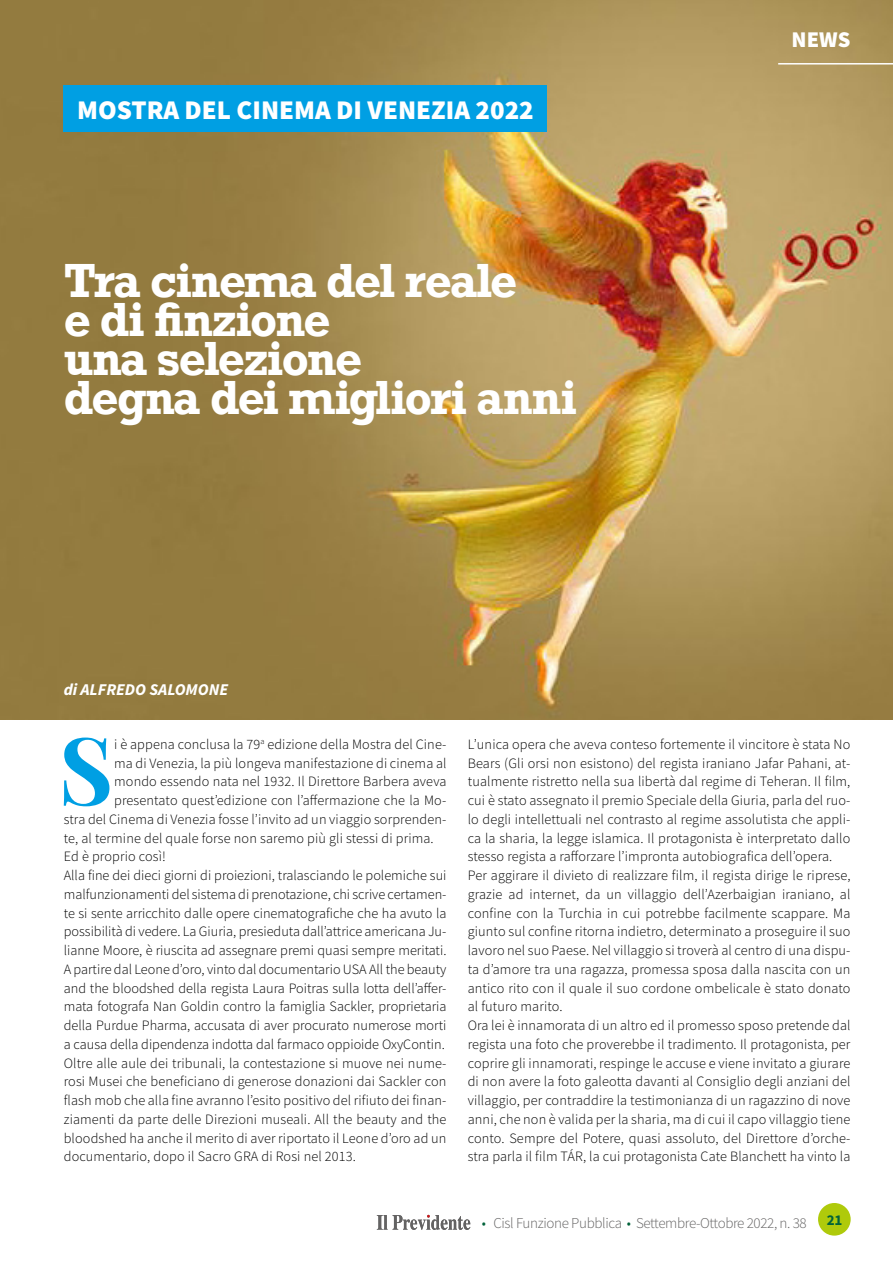
<style>
.page{position:relative;width:893px;height:1263px;background:#fff}
.page>*{position:absolute;margin:0;border:0;box-sizing:border-box;transform-origin:0 0}
.t1{font:700 93.6px "Playfair Display";color:#009fe3}
.t2{font:700 45px/39px "Rockwell";letter-spacing:-.04em;color:#fff}
.t3{font:900 27px "Source Sans Pro";color:#fff}
.t4{font:900 22.5px "Source Sans Pro";color:#fff}
.t5{font:italic 700 16.5px "Source Sans Pro";color:#fff}
.t6{font:300 15px "Source Sans Pro";letter-spacing:-.025em;color:#646363}
.t7{font:700 15px "Source Sans Pro";color:#00623a}
.t8{font:300 14.25px/18.8px "Source Sans Pro";letter-spacing:.01em;color:#000}
.s1{color:#00623a}
</style>
<div class="page">
<svg style="left:377px;top:1215px;width:93px;height:15px"></svg>
<div style="left:818px;top:1203px;width:33px;height:32px;background:#afca0b;border-radius:50%"></div>
<img style="left:0;top:0;width:893px;height:719px">
<img style="left:0;top:0;width:1px;height:648px">
<div style="left:64px;top:85px;width:483px;height:47px;background:#009fe3"></div>
<hr style="left:778px;top:63px;width:115px;height:2px;background:#fff">
<h3 class="t3" style="left:77px;top:91px;width:458px">MOSTRA DEL CINEMA DI VENEZIA 2022</h3>
<h2 class="t2" style="left:64px;top:260px;width:515px">Tra cinema del reale<br>e di finzione<br>una selezione<br>degna dei migliori anni</h2>
<p class="t5" style="left:64px;top:678px;width:166px">di ALFREDO SALOMONE</p>
<h3 class="t4" style="left:792px;top:24px;width:60px">NEWS</h3>
<h1 class="t1" style="left:59px;top:696px;width:56px">S</h1>
<p class="t8" style="left:114px;top:735px;width:334px">i è appena conclusa la 79<sup>a</sup> edizione della Mostra del Cine-</p>
<p class="t8" style="left:114px;top:753px;width:334px">ma di Venezia, la più longeva manifestazione di cinema al</p>
<p class="t8" style="left:114px;top:772px;width:334px">mondo essendo nata nel 1932. Il Direttore Barbera aveva</p>
<p class="t8" style="left:114px;top:791px;width:334px">presentato quest’edizione con l’affermazione che la Mo-</p>
<p class="t8" style="left:64px;top:810px;width:384px">stra del Cinema di Venezia fosse l’invito ad un viaggio sorprenden-</p>
<p class="t8" style="left:64px;top:828px;width:371px">te, al termine del quale forse non saremo più gli stessi di prima.</p>
<p class="t8" style="left:64px;top:847px;width:104px">Ed è proprio così!</p>
<p class="t8" style="left:64px;top:866px;width:384px">Alla fine dei dieci giorni di proiezioni, tralasciando le polemiche sui</p>
<p class="t8" style="left:64px;top:885px;width:384px">malfunzionamenti del sistema di prenotazione, chi scrive certamen-</p>
<p class="t8" style="left:64px;top:903px;width:384px">te si sente arricchito dalle opere cinematografiche che ha avuto la</p>
<p class="t8" style="left:64px;top:922px;width:384px">possibilità di vedere. La Giuria, presieduta dall’attrice americana Ju-</p>
<p class="t8" style="left:64px;top:941px;width:384px">lianne Moore, è riuscita ad assegnare premi quasi sempre meritati.</p>
<p class="t8" style="left:64px;top:960px;width:384px">A partire dal Leone d’oro, vinto dal documentario USA All the beauty</p>
<p class="t8" style="left:64px;top:978px;width:384px">and the bloodshed della regista Laura Poitras sulla lotta dell’affer-</p>
<p class="t8" style="left:64px;top:997px;width:384px">mata fotografa Nan Goldin contro la famiglia Sackler, proprietaria</p>
<p class="t8" style="left:64px;top:1016px;width:384px">della Purdue Pharma, accusata di aver procurato numerose morti</p>
<p class="t8" style="left:64px;top:1035px;width:383px">a causa della dipendenza indotta dal farmaco oppioide OxyContin.</p>
<p class="t8" style="left:64px;top:1053px;width:384px">Oltre alle aule dei tribunali, la contestazione si muove nei nume-</p>
<p class="t8" style="left:64px;top:1072px;width:384px">rosi Musei che beneficiano di generose donazioni dai Sackler con</p>
<p class="t8" style="left:64px;top:1091px;width:384px">flash mob che alla fine avranno l’esito positivo del rifiuto dei finan-</p>
<p class="t8" style="left:64px;top:1110px;width:384px">ziamenti da parte delle Direzioni museali. All the beauty and the</p>
<p class="t8" style="left:64px;top:1128px;width:384px">bloodshed ha anche il merito di aver riportato il Leone d’oro ad un</p>
<p class="t8" style="left:64px;top:1147px;width:294px">documentario, dopo il Sacro GRA di Rosi nel 2013.</p>
<p class="t8" style="left:468px;top:735px;width:384px">L’unica opera che aveva conteso fortemente il vincitore è stata No Bears (Gli orsi non esistono) del regista iraniano Jafar Pahani, at&shy;tualmente ristretto nella sua libertà dal regime di Teheran. Il film, cui è stato assegnato il premio Speciale della Giuria, parla del ruo&shy;lo degli intellettuali nel contrasto al regime assolutista che appli&shy;ca la sharia, la legge islamica. Il protagonista è interpretato dallo stesso regista a rafforzare l’impronta autobiografica dell’opera.<br>Per aggirare il divieto di realizzare film, il regista dirige le riprese, grazie ad internet, da un villaggio dell’Azerbaigian iraniano, al confine con la Turchia in cui potrebbe facilmente scappare. Ma giunto sul confine ritorna indietro, determinato a proseguire il suo lavoro nel suo Paese. Nel villaggio si troverà al centro di una dispu&shy;ta d’amore tra una ragazza, promessa sposa dalla nascita con un antico rito con il quale il suo cordone ombelicale è stato donato al futuro marito.<br>Ora lei è innamorata di un altro ed il promesso sposo pretende dal regista una foto che proverebbe il tradimento. Il protagonista, per coprire gli innamorati, respinge le accuse e viene invitato a giurare di non avere la foto galeotta davanti al Consiglio degli anziani del villaggio, per contraddire la testimonianza di un ragazzino di nove anni, che non è valida per la sharia, ma di cui il capo villaggio tiene conto. Sempre del Potere, quasi assoluto, del Direttore d’orche&shy;stra parla il film TÁR, la cui protagonista Cate Blanchett ha vinto la</p>
<p class="t6" style="left:482px;top:1214px;width:326px"><span class="s1">•</span> Cisl Funzione Pubblica <span class="s1">•</span> Settembre-Ottobre 2022, n. 38</p>
<p class="t7" style="left:827px;top:1210px;width:17px">21</p>
</div>
